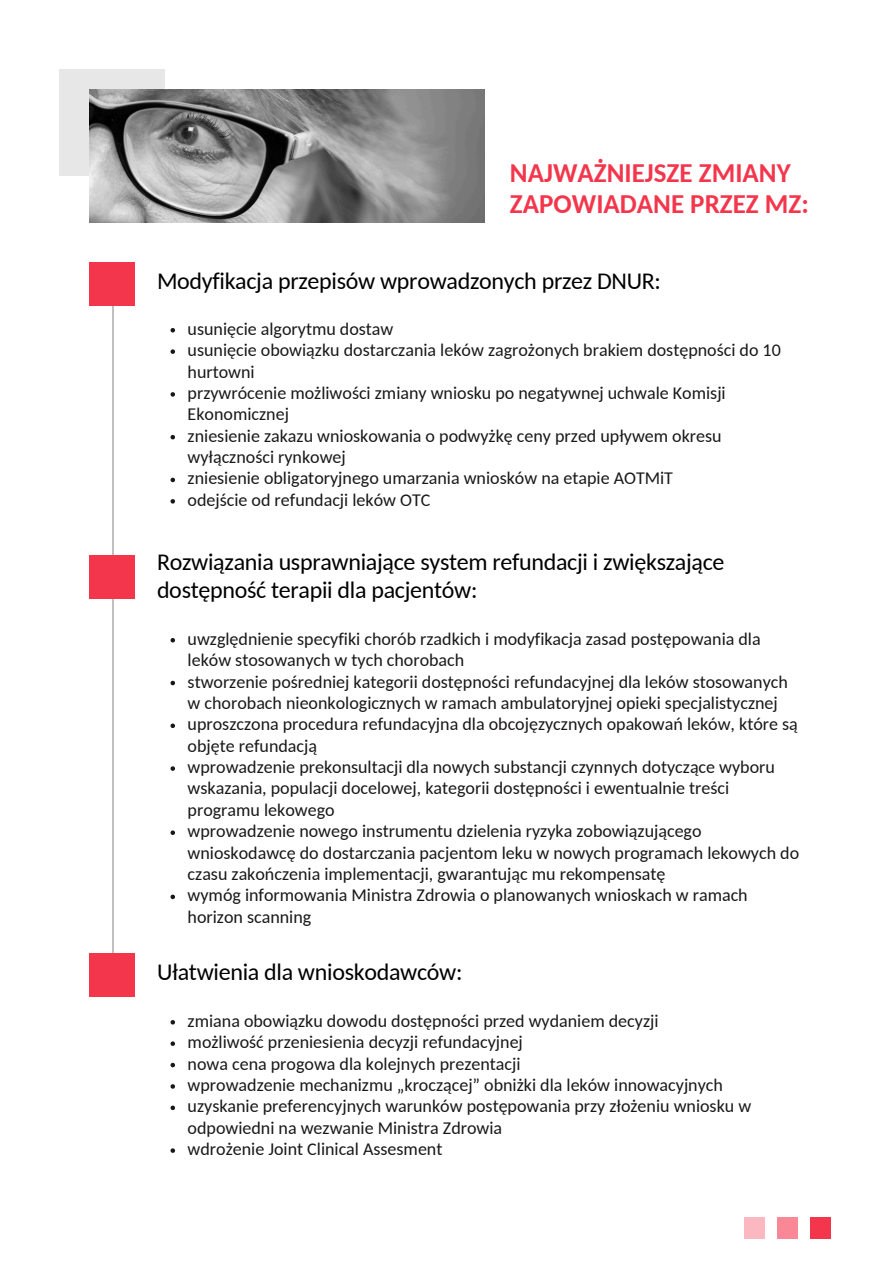
<style>
.page{position:relative;width:894px;height:1264px;background:#fff}
.page>*{position:absolute;margin:0;border:0;box-sizing:border-box;transform-origin:0 0}
.t1{font:700 27px/31.5px "Carlito";color:#f4364c}
.t2{font:24px/28.2px "Carlito";letter-spacing:-.015em;color:#000}
.t3{font:18px/21.3px "Carlito";color:#191717}
</style>
<div class="page">
<svg style="left:170px;top:328px;width:5px;height:4px"></svg>
<svg style="left:170px;top:349px;width:5px;height:5px"></svg>
<svg style="left:170px;top:392px;width:5px;height:4px"></svg>
<svg style="left:170px;top:435px;width:5px;height:4px"></svg>
<svg style="left:170px;top:477px;width:5px;height:5px"></svg>
<svg style="left:170px;top:499px;width:5px;height:4px"></svg>
<div style="left:743px;top:1217px;width:21px;height:21px;background:#fbb8c0"></div>
<div style="left:777px;top:1217px;width:20px;height:21px;background:#f88895"></div>
<div style="left:809px;top:1217px;width:21px;height:21px;background:#f4364c"></div>
<div style="left:59px;top:69px;width:106px;height:107px;background:#e7e7e7"></div>
<svg style="left:112px;top:305px;width:1px;height:648px"></svg>
<img style="left:89px;top:89px;width:395px;height:133px">
<div style="left:89px;top:262px;width:46px;height:43px;background:#f4364c"></div>
<svg style="left:170px;top:638px;width:5px;height:4px"></svg>
<svg style="left:170px;top:680px;width:5px;height:5px"></svg>
<svg style="left:170px;top:723px;width:5px;height:5px"></svg>
<svg style="left:170px;top:766px;width:5px;height:4px"></svg>
<svg style="left:170px;top:830px;width:5px;height:5px"></svg>
<svg style="left:170px;top:894px;width:5px;height:5px"></svg>
<div style="left:89px;top:554px;width:46px;height:44px;background:#f4364c"></div>
<svg style="left:170px;top:1020px;width:5px;height:4px"></svg>
<svg style="left:170px;top:1041px;width:5px;height:4px"></svg>
<svg style="left:170px;top:1062px;width:5px;height:5px"></svg>
<svg style="left:170px;top:1084px;width:5px;height:4px"></svg>
<svg style="left:170px;top:1105px;width:5px;height:5px"></svg>
<svg style="left:170px;top:1148px;width:5px;height:4px"></svg>
<div style="left:89px;top:953px;width:46px;height:44px;background:#f4364c"></div>
<p class="t1" style="left:510px;top:159px;width:300px">NAJWAŻNIEJSZE ZMIANY<br>ZAPOWIADANE PRZEZ MZ:</p>
<p class="t2" style="left:157px;top:268px;width:505px">Modyfikacja przepisów wprowadzonych przez DNUR:</p>
<p class="t3" style="left:187px;top:319px;width:207px">usunięcie algorytmu dostaw</p>
<h1 class="t3" style="left:187px;top:341px;width:594px">usunięcie obowiązku dostarczania leków zagrożonych brakiem dostępności do 10 hurtowni</h1>
<h2 class="t3" style="left:187px;top:384px;width:539px">przywrócenie możliwości zmiany wniosku po negatywnej uchwale Komisji<br>Ekonomicznej</h2>
<p class="t3" style="left:187px;top:426px;width:535px">zniesienie zakazu wnioskowania o podwyżkę ceny przed upływem okresu wyłączności rynkowej</p>
<p class="t3" style="left:187px;top:469px;width:487px">zniesienie obligatoryjnego umarzania wniosków na etapie AOTMiT</p>
<p class="t3" style="left:187px;top:490px;width:244px">odejście od refundacji leków OTC</p>
<p class="t2" style="left:157px;top:550px;width:569px">Rozwiązania usprawniające system refundacji i zwiększające dostępność terapii dla pacjentów:</p>
<h2 class="t3" style="left:187px;top:629px;width:574px">uwzględnienie specyfiki chorób rzadkich i modyfikacja zasad postępowania dla leków stosowanych w tych chorobach</h2>
<p class="t3" style="left:187px;top:672px;width:601px">stworzenie pośredniej kategorii dostępności refundacyjnej dla leków stosowanych w chorobach nieonkologicznych w ramach ambulatoryjnej opieki specjalistycznej</p>
<p class="t3" style="left:187px;top:715px;width:611px">uproszczona procedura refundacyjna dla obcojęzycznych opakowań leków, które są objęte refundacją</p>
<p class="t3" style="left:187px;top:758px;width:588px">wprowadzenie prekonsultacji dla nowych substancji czynnych dotyczące wyboru wskazania, populacji docelowej, kategorii dostępności i ewentualnie treści programu lekowego</p>
<p class="t3" style="left:187px;top:822px;width:613px">wprowadzenie nowego instrumentu dzielenia ryzyka zobowiązującego wnioskodawcę do dostarczania pacjentom leku w nowych programach lekowych do czasu zakończenia implementacji, gwarantując mu rekompensatę</p>
<p class="t3" style="left:187px;top:886px;width:561px">wymóg informowania Ministra Zdrowia o planowanych wnioskach w ramach horizon scanning</p>
<p class="t2" style="left:157px;top:960px;width:307px">Ułatwienia dla wnioskodawców:</p>
<h2 class="t3" style="left:187px;top:1011px;width:472px">zmiana obowiązku dowodu dostępności przed wydaniem decyzji</h2>
<p class="t3" style="left:187px;top:1033px;width:337px">możliwość przeniesienia decyzji refundacyjnej</p>
<p class="t3" style="left:187px;top:1054px;width:334px">nowa cena progowa dla kolejnych prezentacji</p>
<p class="t3" style="left:187px;top:1075px;width:536px">wprowadzenie mechanizmu „kroczącej” obniżki dla leków innowacyjnych</p>
<p class="t3" style="left:187px;top:1097px;width:565px">uzyskanie preferencyjnych warunków postępowania przy złożeniu wniosku w odpowiedni na wezwanie Ministra Zdrowia</p>
<p class="t3" style="left:187px;top:1139px;width:256px">wdrożenie Joint Clinical Assesment</p>
</div>
